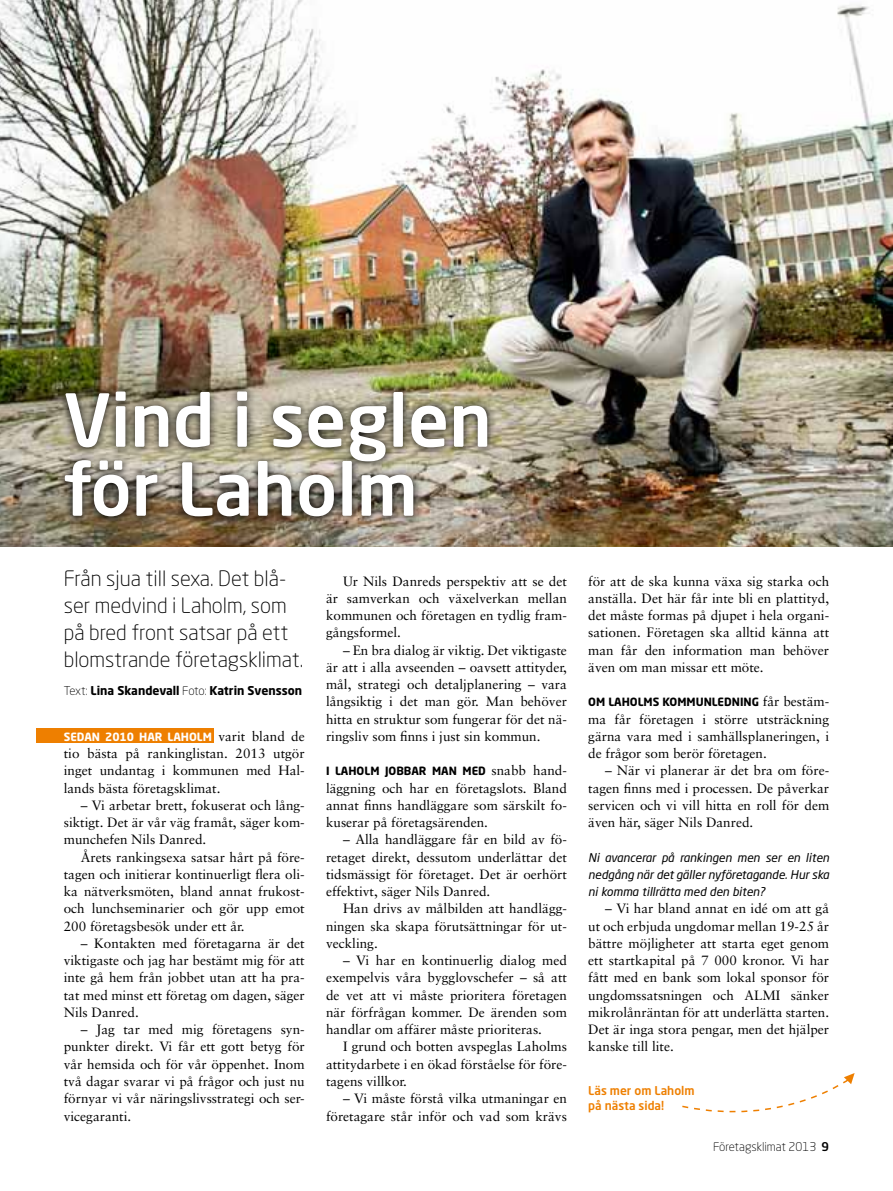
<style>
.page{position:relative;width:893px;height:1191px;background:#fff}
.page>*{position:absolute;margin:0;border:0;box-sizing:border-box;transform-origin:0 0}
.t1{font:500 72px/69px "Neo Sans Pro";color:#fff}
.t2{font:300 21px/27px "Neo Sans Pro";color:#000}
.t3{font:13.5px/17.2px "Sabon";color:#000;text-align:justify}
.t4{font:italic 12px/17.2px "Neo Sans Pro";color:#000;text-align:justify}
.t5{font:700 12px "Neo Sans Pro";color:#000}
.t6{font:500 12px/15px "Neo Sans Pro";color:#ee7f00}
.t7{font:300 12px "Neo Sans Pro";color:#000}
.t8{font:700 11.25px "Neo Sans Pro";color:#000}
.t9{font:700 11.25px "Neo Sans Pro";color:#fff}
.s1{font-weight:300}
.s2{font-family:"Sabon";font-weight:400;font-size:13.5px;color:#000}
.s3{font-family:"Sabon";font-weight:400;font-size:13.5px}
.s4{font-weight:500}
</style>
<div class="page">
<div style="left:36px;top:728px;width:177px;height:15px;background:#ee7f00"></div>
<img style="left:0;top:0;width:893px;height:547px">
<img style="left:55px;top:382px;width:440px;height:143px">
<svg style="left:682px;top:1073px;width:173px;height:40px"></svg>
<h1 class="t1" style="left:64px;top:384px;width:430px">Vind i seglen för Laholm</h1>
<h2 class="t2" style="left:64px;top:564px;width:241px">Från sjua till sexa. Det blå&shy;ser medvind i Laholm, som på bred front satsar på ett blomstrande företagsklimat.</h2>
<p class="t5" style="left:64px;top:683px;width:240px"><span class="s1">Text:</span> LINA SKANDEVALL <span class="s1">Foto:</span> KATRIN SVENSSON</p>
<p class="t9" style="left:64px;top:729px;width:242px">SEDAN 2010 HAR LAHOLM <span class="s2">varit bland de</span></p>
<p class="t3" style="left:64px;top:744px;width:242px">tio bästa på rankinglistan. 2013 utgör inget undantag i kommunen med Hal&shy;lands bästa företagsklimat.</p>
<p class="t3" style="left:64px;top:796px;width:242px;text-indent:17px">– Vi arbetar brett, fokuserat och lång&shy;siktigt. Det är vår väg framåt, säger kom&shy;munchefen Nils Danred.</p>
<p class="t3" style="left:64px;top:848px;width:242px;text-indent:17px">Årets rankingsexa satsar hårt på före&shy;tagen och initierar kontinuerligt flera oli&shy;ka nätverksmöten, bland annat frukost&shy;och lunchseminarier och gör upp emot 200 företagsbesök under ett år.</p>
<p class="t3" style="left:64px;top:934px;width:242px;text-indent:17px">– Kontakten med företagarna är det viktigaste och jag har bestämt mig för att inte gå hem från jobbet utan att ha pra&shy;tat med minst ett företag om dagen, säger Nils Danred.</p>
<p class="t3" style="left:64px;top:1020px;width:242px;text-indent:17px">– Jag tar med mig företagens syn&shy;punkter direkt. Vi får ett gott betyg för vår hemsida och för vår öppenhet. Inom två dagar svarar vi på frågor och just nu förnyar vi vår näringslivsstrategi och ser&shy;vicegaranti.</p>
<p class="t3" style="left:326px;top:572px;width:242px;text-indent:17px">Ur Nils Danreds perspektiv att se det är samverkan och växelverkan mellan kommunen och företagen en tydlig fram&shy;gångsformel.</p>
<p class="t3" style="left:326px;top:641px;width:242px;text-indent:17px">– En bra dialog är viktig. Det viktigaste är att i alla avseenden – oavsett attityder, mål, strategi och detaljplanering – vara långsiktig i det man gör. Man behöver hitta en struktur som fungerar för det nä&shy;ringsliv som finns i just sin kommun.</p>
<p class="t8" style="left:326px;top:764px;width:242px">I LAHOLM JOBBAR MAN MED <span class="s3">snabb hand-</span></p>
<p class="t3" style="left:326px;top:779px;width:242px">läggning och har en företagslots. Bland annat finns handläggare som särskilt fo&shy;kuserar på företagsärenden.</p>
<p class="t3" style="left:326px;top:831px;width:242px;text-indent:17px">– Alla handläggare får en bild av fö&shy;retaget direkt, dessutom underlättar det tidsmässigt för företaget. Det är oerhört effektivt, säger Nils Danred.</p>
<p class="t3" style="left:326px;top:900px;width:242px;text-indent:17px">Han drivs av målbilden att handlägg&shy;ningen ska skapa förutsättningar för ut&shy;veckling.</p>
<p class="t3" style="left:326px;top:951px;width:242px;text-indent:17px">– Vi har en kontinuerlig dialog med exempelvis våra bygglovschefer – så att de vet att vi måste prioritera företagen när förfrågan kommer. De ärenden som handlar om affärer måste prioriteras.</p>
<p class="t3" style="left:326px;top:1038px;width:242px;text-indent:17px">I grund och botten avspeglas Laholms attitydarbete i en ökad förståelse för före&shy;tagens villkor.</p>
<p class="t3" style="left:326px;top:1089px;width:242px;text-align:right">– Vi måste förstå vilka utmaningar en företagare står inför och vad som krävs</p>
<p class="t3" style="left:588px;top:572px;width:242px">för att de ska kunna växa sig starka och anställa. Det här får inte bli en plattityd, det måste formas på djupet i hela organi&shy;sationen. Företagen ska alltid känna att man får den information man behöver även om man missar ett möte.</p>
<p class="t8" style="left:588px;top:695px;width:242px">OM LAHOLMS KOMMUNLEDNING <span class="s3">får bestäm-</span></p>
<p class="t3" style="left:588px;top:710px;width:242px">ma får företagen i större utsträckning gärna vara med i samhällsplaneringen, i de frågor som berör företagen.</p>
<p class="t3" style="left:588px;top:762px;width:242px;text-indent:17px">– När vi planerar är det bra om före&shy;tagen finns med i processen. De påverkar servicen och vi vill hitta en roll för dem även här, säger Nils Danred.</p>
<p class="t4" style="left:588px;top:848px;width:243px">Ni avancerar på rankingen men ser en liten nedgång när det gäller nyföretagande. Hur ska ni komma tillrätta med den biten?</p>
<p class="t3" style="left:588px;top:900px;width:242px;text-indent:17px">– Vi har bland annat en idé om att gå ut och erbjuda ungdomar mellan 19-25 år bättre möjligheter att starta eget genom ett startkapital på 7 000 kronor. Vi har fått med en bank som lokal sponsor för ungdomssatsningen och ALMI sänker mikrolånräntan för att underlätta starten.<br>Det är inga stora pengar, men det hjälper kanske till lite.</p>
<p class="t6" style="left:588px;top:1083px;width:108px">Läs mer om Laholm på nästa sida!</p>
<p class="t7" style="left:713px;top:1139px;width:118px">Företagsklimat 2013 <span class="s4">9</span></p>
</div>
